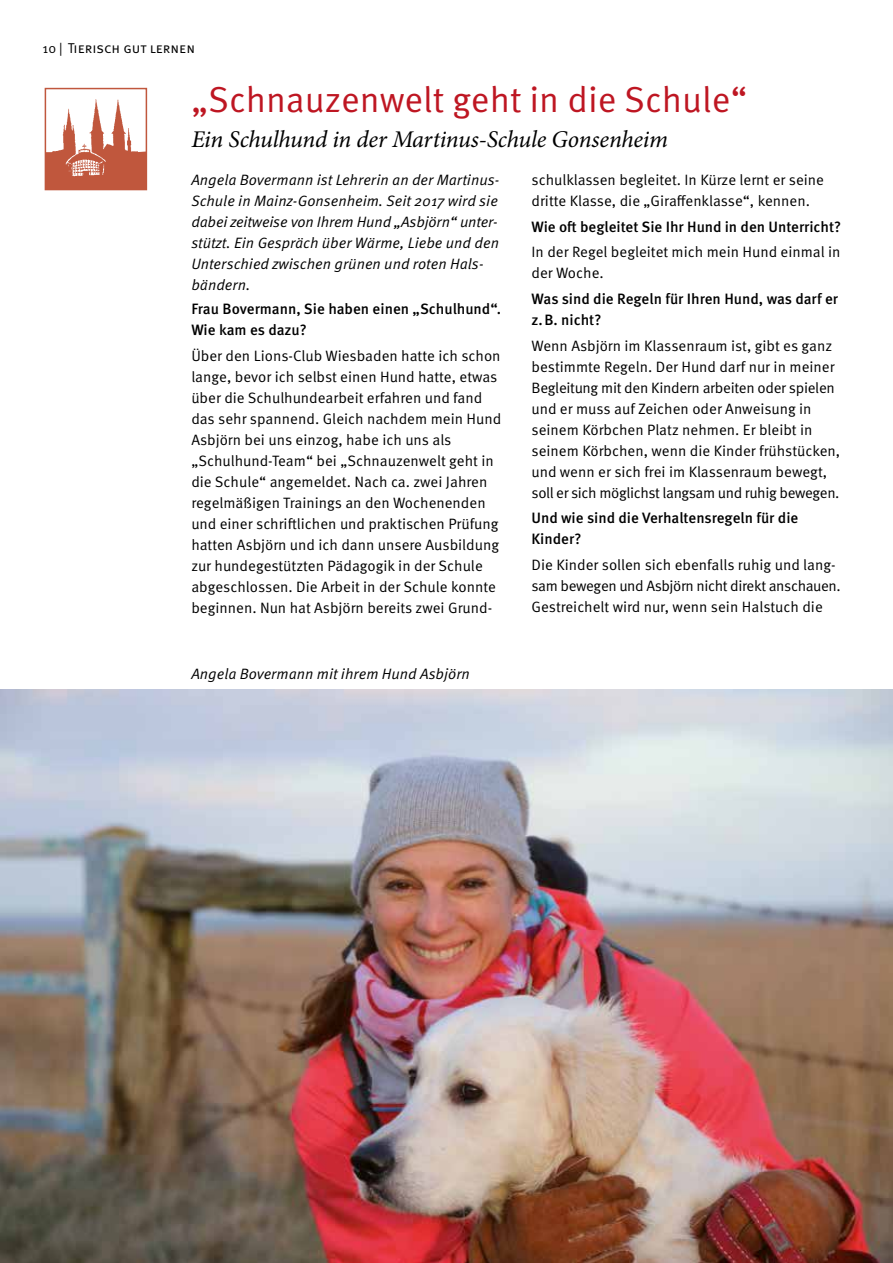
<style>
.page{position:relative;width:893px;height:1263px;background:#fff}
.page>*{position:absolute;margin:0;border:0;box-sizing:border-box;transform-origin:0 0}
.t1{font:36px "Meta Pro Norm";color:#be1622}
.t2{font:italic 24px "Minion Pro";letter-spacing:-.015em;color:#000}
.t3{font:15px/21px "Meta Pro Norm";color:#000}
.t4{font:15px/21px "Meta Pro Norm Ita";color:#000}
.t5{font:500 15px/21px "Meta Pro";color:#000}
.t6{font:14.25px "Meta Pro Norm";color:#000}
.s1{font-size:13.5px}
</style>
<div class="page">
<div style="left:45px;top:88px;width:102px;height:102px;border:2px solid #c0573d"></div>
<img style="left:57px;top:99px;width:75px;height:52px">
<svg style="left:45px;top:151px;width:101px;height:39px;background:#c4634b"></svg>
<img style="left:0;top:690px;width:893px;height:573px">
<p class="t6" style="left:43px;top:38px;width:154px"><span class="s1">10 |</span> Tierisch gut lernen</p>
<h1 class="t1" style="left:191px;top:73px;width:557px">„Schnauzenwelt geht in die Schule“</h1>
<h2 class="t2" style="left:191px;top:123px;width:478px">Ein Schulhund in der Martinus-Schule Gonsenheim</h2>
<p class="t4" style="left:191px;top:168px;width:310px">Angela Bovermann ist Lehrerin an der Martinus-Schule in Mainz-Gonsenheim. Seit 2017 wird sie dabei zeitweise von Ihrem Hund „Asbjörn“ unter&shy;stützt. Ein Gespräch über Wärme, Liebe und den Unterschied zwischen grünen und roten Hals&shy;bändern.</p>
<p class="t5" style="left:191px;top:298px;width:311px">Frau Bovermann, Sie haben einen „Schulhund“.<br>Wie kam es dazu?</p>
<p class="t3" style="left:191px;top:344px;width:311px">Über den Lions-Club Wiesbaden hatte ich schon lange, bevor ich selbst einen Hund hatte, etwas über die Schulhundearbeit erfahren und fand das sehr spannend. Gleich nachdem mein Hund Asbjörn bei uns einzog, habe ich uns als „Schulhund-Team“ bei „Schnauzenwelt geht in die Schule“ angemeldet. Nach ca. zwei Jahren regelmäßigen Trainings an den Wochenenden und einer schriftlichen und praktischen Prüfung hatten Asbjörn und ich dann unsere Ausbildung zur hundegestützten Pädagogik in der Schule abgeschlossen. Die Arbeit in der Schule konnte beginnen. Nun hat Asbjörn bereits zwei Grund-</p>
<p class="t3" style="left:531px;top:168px;width:294px">schulklassen begleitet. In Kürze lernt er seine dritte Klasse, die „Giraffenklasse“, kennen.</p>
<p class="t5" style="left:531px;top:215px;width:311px">Wie oft begleitet Sie Ihr Hund in den Unterricht?</p>
<p class="t3" style="left:531px;top:241px;width:311px">In der Regel begleitet mich mein Hund einmal in der Woche.</p>
<p class="t5" style="left:531px;top:287px;width:308px">Was sind die Regeln für Ihren Hund, was darf er z.B. nicht?</p>
<p class="t3" style="left:531px;top:334px;width:310px">Wenn Asbjörn im Klassenraum ist, gibt es ganz bestimmte Regeln. Der Hund darf nur in meiner Begleitung mit den Kindern arbeiten oder spielen und er muss auf Zeichen oder Anweisung in seinem Körbchen Platz nehmen. Er bleibt in seinem Körbchen, wenn die Kinder frühstücken, und wenn er sich frei im Klassenraum bewegt, soll er sich möglichst langsam und ruhig bewegen.</p>
<p class="t5" style="left:531px;top:507px;width:268px">Und wie sind die Verhaltensregeln für die<br>Kinder?</p>
<p class="t3" style="left:531px;top:553px;width:311px">Die Kinder sollen sich ebenfalls ruhig und lang&shy;sam bewegen und Asbjörn nicht direkt anschauen.<br>Gestreichelt wird nur, wenn sein Halstuch die</p>
<p class="t4" style="left:191px;top:662px;width:280px">Angela Bovermann mit ihrem Hund Asbjörn</p>
</div>
